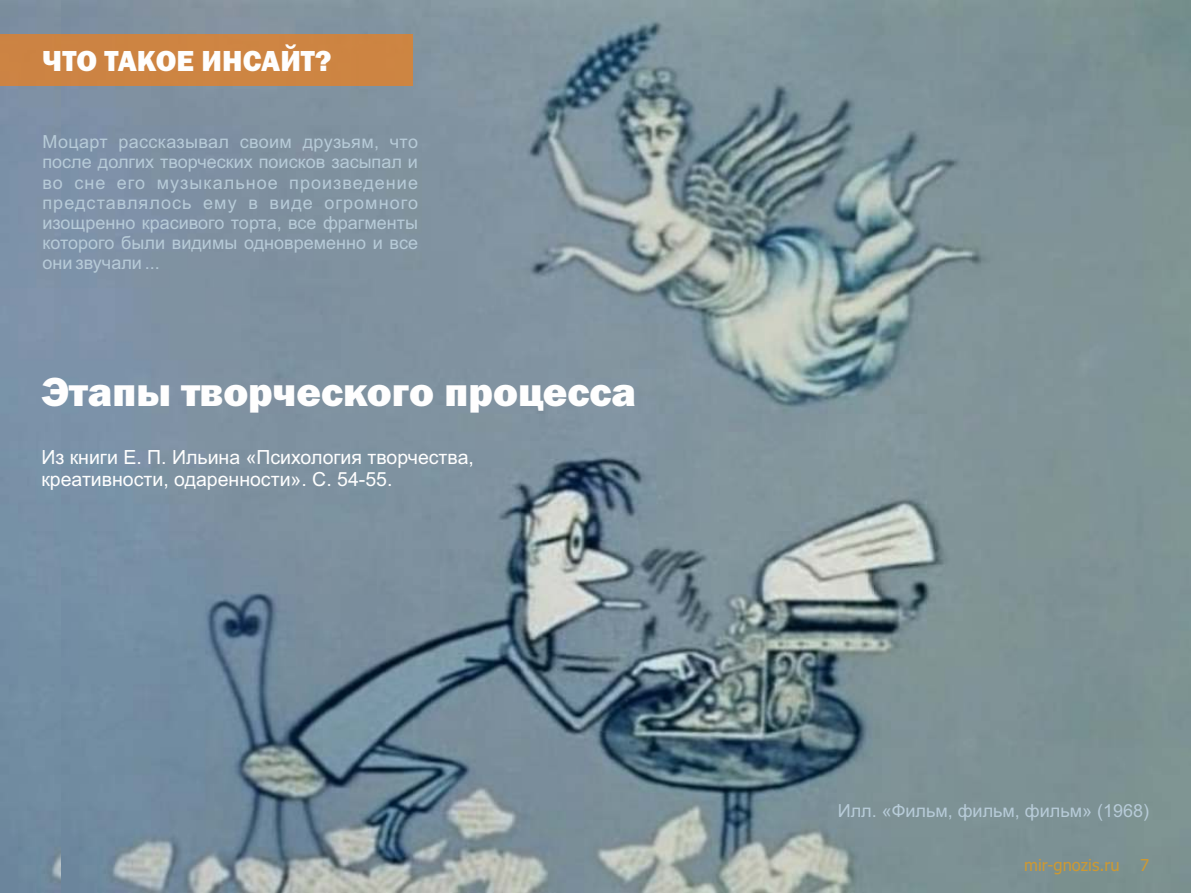
<style>
.page{position:relative;width:1191px;height:893px;background:#fff}
.page>*{position:absolute;margin:0;border:0;box-sizing:border-box;transform-origin:0 0}
.t1{font:800 42px "Franklin Gothic";color:#fefefe}
.t2{font:800 30px "Franklin Gothic";color:#fefefe}
.t3{font:19.5px/21.8px "Arial";color:#fefefe}
.t4{font:18px/20.1px "Arial";color:#b7cbd8;text-align:justify}
.t5{font:16.5px "Tahoma";color:#c93}
</style>
<div class="page">
<img style="left:0;top:0;width:61px;height:893px">
<img style="left:61px;top:0;width:1130px;height:893px">
<div style="left:0;top:34px;width:412px;height:51px;background:#cd8442"></div>
<h2 class="t2" style="left:42px;top:50px;width:290px">ЧТО ТАКОЕ ИНСАЙТ?</h2>
<p class="t4" style="left:42px;top:134px;width:377px">Моцарт рассказывал своим друзьям, что после долгих творческих поисков засыпал и во сне его музыкальное произведение представлялось ему в виде огромного изощренно красивого торта, все фрагменты которого были видимы одновременно и все они звучали ...</p>
<h1 class="t1" style="left:42px;top:377px;width:596px">Этапы творческого процесса</h1>
<p class="t3" style="left:41px;top:448px;width:434px">Из книги Е. П. Ильина «Психология творчества, креативности, одаренности». С. 54-55.</p>
<p class="t4" style="left:837px;top:802px;width:313px">Илл. «Фильм, фильм, фильм» (1968)</p>
<p class="t5" style="left:1024px;top:859px;width:97px">mir-gnozis.ru</p>
<p class="t5" style="left:1140px;top:859px;width:11px">7</p>
</div>
